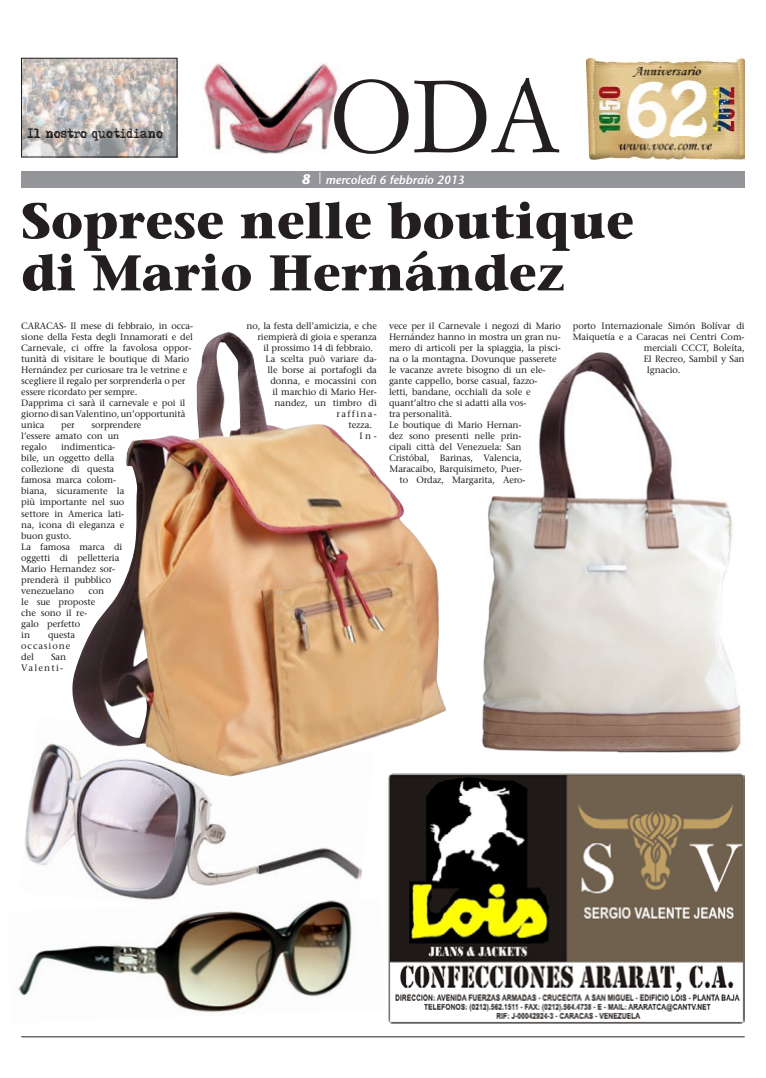
<style>
.page{position:relative;width:766px;height:1078px;background:#fff}
.page>*{position:absolute;margin:0;border:0;box-sizing:border-box;transform-origin:0 0}
.t1{font:100px "Simoncini Garamond";color:#231f20}
.t2{font:700 50px "Stone Serif";color:#231f20}
.t3{font:italic 700 14px "Stone Sans";color:#fff}
.t4{font:italic 600 12px "Stone Sans";color:#fff}
.t5{font:12px "Adler";letter-spacing:-.01em;color:#231f20;scale:.9 1}
.t6{font:9.2px/11px "Stone Serif";letter-spacing:-.01em;color:#231f20}
.t7{font:9.2px/11px "Stone Serif";letter-spacing:.1em;color:#231f20}
.t8{font:9.2px/11px "Stone Serif";letter-spacing:.13em;color:#231f20}
.t9{font:9.2px "Stone Serif";letter-spacing:.14em;color:#231f20}
</style>
<div class="page">
<hr style="left:21px;top:1036px;width:723px;height:1px;background:#231f20">
<div style="left:21px;top:171px;width:723px;height:16px;background:#939598"></div>
<img style="left:203px;top:63px;width:136px;height:90px">
<img style="left:23px;top:60px;width:152px;height:95px">
<div style="left:21px;top:58px;width:156px;height:99px;border:1px solid #231f20"></div>
<img style="left:388px;top:773px;width:356px;height:250px">
<img style="left:586px;top:58px;width:158px;height:102px">
<img style="left:481px;top:352px;width:261px;height:400px">
<img style="left:24px;top:743px;width:338px;height:154px">
<img style="left:65px;top:331px;width:382px;height:445px">
<img style="left:18px;top:897px;width:334px;height:116px">
<p class="t5" style="left:28px;top:128px;width:153px">Il nostro quotidiano</p>
<p class="t3" style="left:301px;top:170px;width:10px">8</p>
<p class="t1" style="left:330px;top:56px;width:231px">ODA</p>
<p class="t4" style="left:318px;top:172px;width:147px"><sup>|</sup> mercoledì 6 febbraio 2013</p>
<p class="t2" style="left:21px;top:190px;width:614px">Soprese nelle boutique</p>
<p class="t2" style="left:21px;top:242px;width:544px">di Mario Hernández</p>
<p class="t6" style="left:21px;top:320px;width:173px">CARACAS- Il mese di febbraio, in occa&shy;sione della Festa degli Innamorati e del Carnevale, ci offre la favolosa oppor&shy;tunità di visitare le boutique di Mario Hernández per curiosare tra le vetrine e scegliere il regalo per sorprenderla o per essere ricordato per sempre.</p>
<p class="t6" style="left:21px;top:397px;width:166px;text-align:justify">Dapprima ci sarà il carnevale e poi il giorno di san Valentino, un’opportunità unica</p>
<p class="t6" style="left:21px;top:419px;width:122px;text-indent:70px">sorprendere l’essere amato con un regalo</p>
<p class="t6" style="left:61px;top:419px;width:15px">per</p>
<p class="t6" style="left:21px;top:441px;width:105px;text-indent:40px">indimentica&shy;bile, un oggetto della collezione di questa famosa marca colom&shy;biana, sicuramente la più importante nel suo settore in America lati&shy;na, icona di eleganza e buon gusto.</p>
<p class="t6" style="left:21px;top:540px;width:102px">La famosa marca di oggetti di pelletteria<br>Mario Hernandez sor&shy;prenderà il pubblico venezuelano</p>
<p class="t6" style="left:21px;top:584px;width:85px;text-indent:67px">con le sue proposte che sono il re&shy;galo perfetto<br>in</p>
<p class="t7" style="left:21px;top:628px;width:56px;text-indent:27px">questa occasione del</p>
<p class="t8" style="left:21px;top:650px;width:46px;text-indent:30px">San<br>Valenti-</p>
<p class="t6" style="left:246px;top:320px;width:132px">no, la festa dell’amicizia, e che</p>
<p class="t6" style="left:257px;top:331px;width:121px">riempierà di gioia e speranza</p>
<p class="t6" style="left:263px;top:342px;width:111px">il prossimo 14 di febbraio.</p>
<p class="t6" style="left:265px;top:353px;width:113px">La scelta può variare da-</p>
<p class="t6" style="left:267px;top:364px;width:111px">lle borse ai portafogli da</p>
<p class="t6" style="left:270px;top:375px;width:108px">donna, e mocassini con</p>
<p class="t6" style="left:272px;top:386px;width:106px">il marchio di Mario Her-</p>
<p class="t6" style="left:274px;top:397px;width:104px">nandez, un timbro di</p>
<p class="t9" style="left:336px;top:408px;width:42px">raffina-</p>
<p class="t6" style="left:348px;top:419px;width:25px">tezza.</p>
<p class="t6" style="left:359px;top:430px;width:19px">In-</p>
<p class="t6" style="left:389px;top:320px;width:173px">vece per il Carnevale i negozi di Mario Hernández hanno in mostra un gran nu&shy;mero di articoli per la spiaggia, la pisci&shy;na o la montagna. Dovunque passerete le vacanze avrete bisogno di un ele&shy;gante cappello, borse casual, fazzo-<br>letti, bandane, occhiali da sole e quant’altro che si adatti alla vos-<br>tra personalità.</p>
<p class="t6" style="left:389px;top:419px;width:134px">Le boutique di Mario Hernan-</p>
<p class="t6" style="left:389px;top:430px;width:134px">dez sono presenti nelle prin-</p>
<p class="t6" style="left:389px;top:441px;width:134px">cipali città del Venezuela: San</p>
<p class="t6" style="left:389px;top:452px;width:134px">Cristóbal, Barinas, Valencia,</p>
<p class="t6" style="left:389px;top:463px;width:135px">Maracaibo, Barquisimeto, Puer-</p>
<p class="t6" style="left:399px;top:474px;width:128px">to Ordaz, Margarita, Aero-</p>
<p class="t6" style="left:572px;top:320px;width:173px">porto Internazionale Simón Bolívar di</p>
<p class="t6" style="left:572px;top:331px;width:173px">Maiquetía e a Caracas nei Centri Com-</p>
<p class="t6" style="left:643px;top:342px;width:102px">merciali CCCT, Boleíta,</p>
<p class="t6" style="left:643px;top:353px;width:102px">El Recreo, Sambil y San</p>
<p class="t6" style="left:646px;top:364px;width:35px">Ignacio.</p>
</div>
